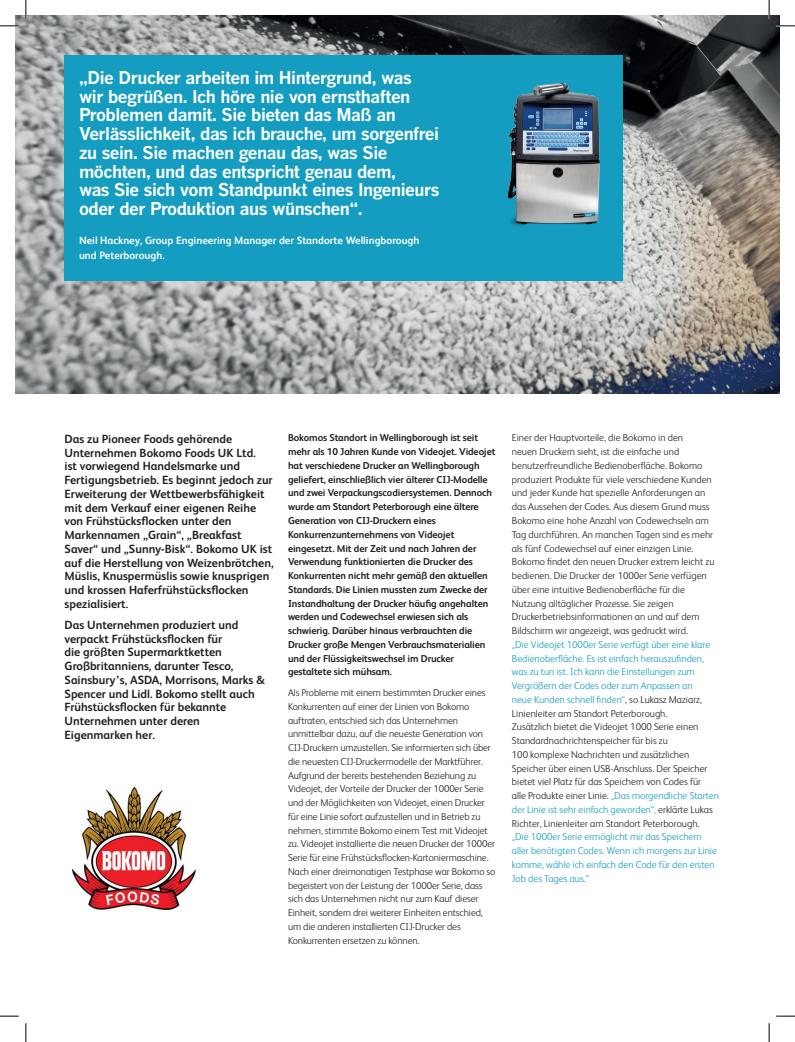
<style>
.page{position:relative;width:795px;height:1042px;background:#fff}
.page>*{position:absolute;margin:0;border:0;box-sizing:border-box;transform-origin:0 0}
.Sub_Call-out_14pt_wh{font:17.5px/18.8px "Benton Got Bol";letter-spacing:-.03em;color:#fff}
.CS_intro_copy{font:700 11.88px/13.8px "FS Albert";color:#231f20}
.Body_8_5_12_bold{font:700 10.62px/15px "FS Albert";color:#fff}
.Body_8_5_12{font:300 10px/13.8px "FS Albert";color:#231f20}
.Body_8_5_12_bold-2{font:700 10px/13.8px "FS Albert";letter-spacing:-.01em;color:#231f20}
.s1{color:#149dc1}
</style>
<div class="page">
<img style="left:15px;top:15px;width:764px;height:378px">
<div style="left:65px;top:56px;width:558px;height:225px;background:#149dc1"></div>
<img style="left:73px;top:787px;width:122px;height:122px">
<img style="left:507px;top:83px;width:94px;height:143px">
<svg style="left:0;top:25px;width:19px;height:2px"></svg>
<svg style="left:775px;top:25px;width:19px;height:2px"></svg>
<svg style="left:0;top:1015px;width:19px;height:2px"></svg>
<svg style="left:776px;top:1015px;width:18px;height:2px"></svg>
<svg style="left:25px;top:0;width:2px;height:19px"></svg>
<svg style="left:25px;top:1023px;width:2px;height:19px"></svg>
<svg style="left:768px;top:0;width:1px;height:19px"></svg>
<svg style="left:768px;top:1023px;width:1px;height:19px"></svg>
<p class="Sub_Call-out_14pt_wh" style="left:79px;top:68px;width:362px">„Die Drucker arbeiten im Hintergrund, was wir begrüßen. Ich höre nie von ernsthaften Problemen damit. Sie bieten das Maß an Verlässlichkeit, das ich brauche, um sorgenfrei zu sein. Sie machen genau das, was Sie möchten, und das entspricht genau dem,<br>was Sie sich vom Standpunkt eines Ingenieurs oder der Produktion aus wünschen“.</p>
<p class="Body_8_5_12_bold" style="left:79px;top:233px;width:342px">Neil Hackney, Group Engineering Manager der Standorte Wellingborough und Peterborough.</p>
<p class="CS_intro_copy" style="left:65px;top:432px;width:210px">Das zu Pioneer Foods gehörende Unternehmen Bokomo Foods UK Ltd.<br>ist vorwiegend Handelsmarke und Fertigungsbetrieb. Es beginnt jedoch zur Erweiterung der Wettbewerbsfähigkeit mit dem Verkauf einer eigenen Reihe von Frühstücksflocken unter den Markennamen „Grain“, „Breakfast Saver“ und „Sunny-Bisk“. Bokomo UK ist auf die Herstellung von Weizenbrötchen, Müslis, Knuspermüslis sowie knusprigen und krossen Haferfrühstücksflocken spezialisiert.</p>
<p class="CS_intro_copy" style="left:65px;top:618px;width:201px">Das Unternehmen produziert und verpackt Frühstücksflocken für<br>die größten Supermarktketten<br>Großbritanniens, darunter Tesco,<br>Sainsbury’s, ASDA, Morrisons, Marks &amp;<br>Spencer und Lidl. Bokomo stellt auch<br>Frühstücksflocken für bekannte<br>Unternehmen unter deren<br>Eigenmarken her.</p>
<p class="Body_8_5_12_bold-2" style="left:288px;top:431px;width:209px">Bokomos Standort in Wellingborough ist seit mehr als 10 Jahren Kunde von Videojet. Videojet hat verschiedene Drucker an Wellingborough geliefert, einschließlich vier älterer CIJ-Modelle und zwei Verpackungscodiersystemen. Dennoch wurde am Standort Peterborough eine ältere Generation von CIJ-Druckern eines Konkurrenzunternehmens von Videojet eingesetzt. Mit der Zeit und nach Jahren der Verwendung funktionierten die Drucker des Konkurrenten nicht mehr gemäß den aktuellen Standards. Die Linien mussten zum Zwecke der Instandhaltung der Drucker häufig angehalten werden und Codewechsel erwiesen sich als schwierig. Darüber hinaus verbrauchten die Drucker große Mengen Verbrauchsmaterialien und der Flüssigkeitswechsel im Drucker gestaltete sich mühsam.</p>
<p class="Body_8_5_12" style="left:288px;top:686px;width:209px">Als Probleme mit einem bestimmten Drucker eines Konkurrenten auf einer der Linien von Bokomo auftraten, entschied sich das Unternehmen unmittelbar dazu, auf die neueste Generation von CIJ-Druckern umzustellen. Sie informierten sich über die neuesten CIJ-Druckermodelle der Marktführer.<br>Aufgrund der bereits bestehenden Beziehung zu Videojet, der Vorteile der Drucker der 1000er Serie und der Möglichkeiten von Videojet, einen Drucker für eine Linie sofort aufzustellen und in Betrieb zu nehmen, stimmte Bokomo einem Test mit Videojet zu. Videojet installierte die neuen Drucker der 1000er Serie für eine Frühstücksflocken-Kartoniermaschine.<br>Nach einer dreimonatigen Testphase war Bokomo so begeistert von der Leistung der 1000er Serie, dass sich das Unternehmen nicht nur zum Kauf dieser Einheit, sondern drei weiterer Einheiten entschied, um die anderen installierten CIJ-Drucker des Konkurrenten ersetzen zu können.</p>
<p class="Body_8_5_12" style="left:511px;top:431px;width:208px">Einer der Hauptvorteile, die Bokomo in den<br>neuen Druckern sieht, ist die einfache und benutzerfreundliche Bedienoberfläche. Bokomo produziert Produkte für viele verschiedene Kunden und jeder Kunde hat spezielle Anforderungen an das Aussehen der Codes. Aus diesem Grund muss Bokomo eine hohe Anzahl von Codewechseln am Tag durchführen. An manchen Tagen sind es mehr als fünf Codewechsel auf einer einzigen Linie.<br>Bokomo findet den neuen Drucker extrem leicht zu bedienen. Die Drucker der 1000er Serie verfügen über eine intuitive Bedienoberfläche für die Nutzung alltäglicher Prozesse. Sie zeigen Druckerbetriebsinformationen an und auf dem Bildschirm wir angezeigt, was gedruckt wird.<br><span class="s1">„Die Videojet 1000er Serie verfügt über eine klare Bedienoberfläche. Es ist einfach herauszufinden, was zu tun ist. Ich kann die Einstellungen zum Vergrößern der Codes oder zum Anpassen an<br>neue Kunden schnell finden“</span>, so Lukasz Maziarz, Linienleiter am Standort Peterborough.<br>Zusätzlich bietet die Videojet 1000 Serie einen Standardnachrichtenspeicher für bis zu<br>100 komplexe Nachrichten und zusätzlichen Speicher über einen USB-Anschluss. Der Speicher bietet viel Platz für das Speichern von Codes für<br>alle Produkte einer Linie. <span class="s1">„Das morgendliche Starten der Linie ist sehr einfach geworden“,</span> erklärte Lukas Richter, Linienleiter am Standort Peterborough.<br><span class="s1">„Die 1000er Serie ermöglicht mir das Speichern aller benötigten Codes. Wenn ich morgens zur Linie komme, wähle ich einfach den Code für den ersten Job des Tages aus.“</span></p>
</div>
